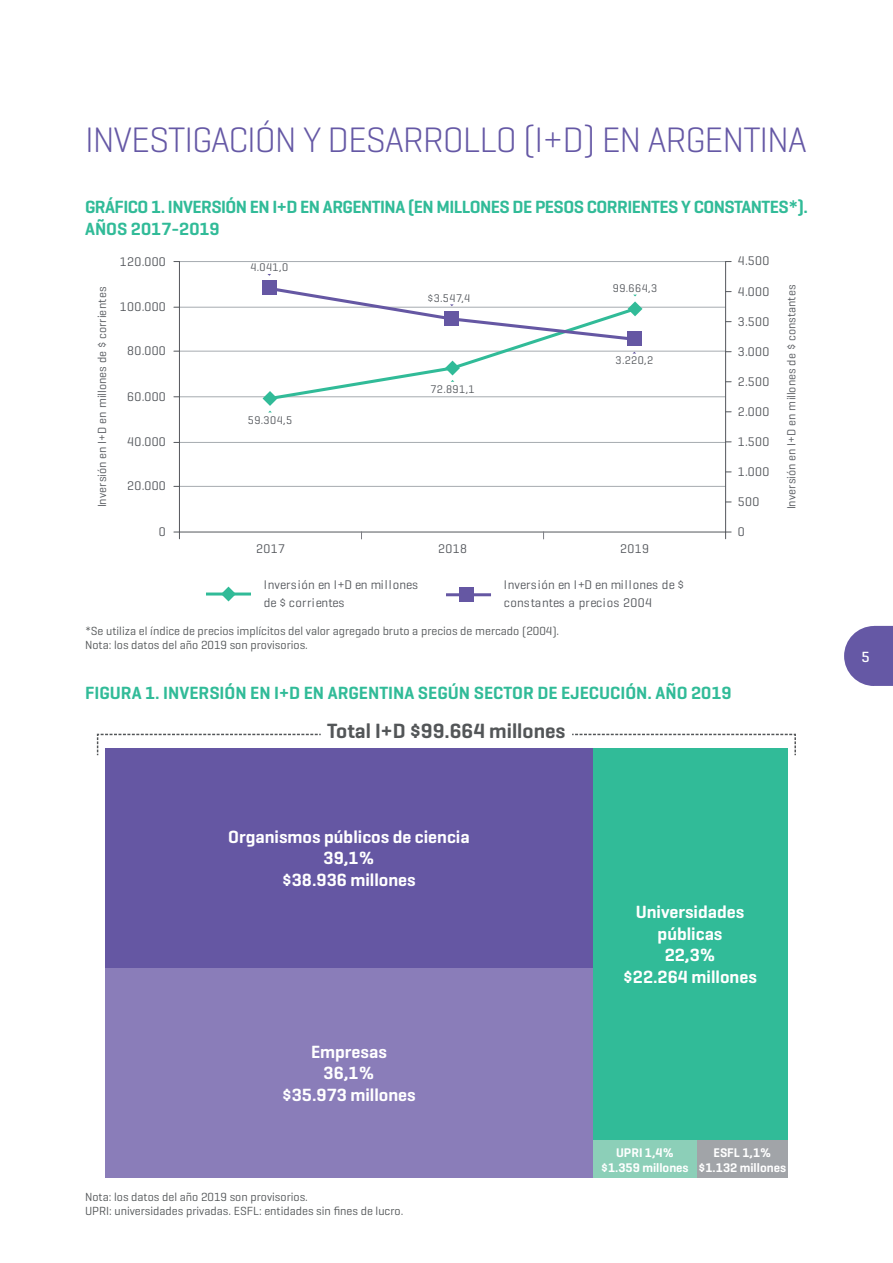
<style>
.page{position:relative;width:893px;height:1263px;background:#fff}
.page>*{position:absolute;margin:0;border:0;box-sizing:border-box;transform-origin:0 0}
.t1{font:300 36px "Geogrotesque";letter-spacing:-.03em;color:#6558a5}
.t2{font:600 21px "Geogrotesque";color:#535658}
.t3{font:600 18px "Geogrotesque";color:#31bb98}
.t4{font:600 18px/21.6px "Geogrotesque";color:#fff;text-align:center}
.t5{font:500 15px "Geogrotesque";color:#fff}
.t6{font:12.75px/18.9px "Geogrotesque";letter-spacing:.03em;color:#54575c}
.t7{font:600 12.75px/15.3px "Geogrotesque";color:#fff;text-align:center}
.t8{font:12px/14.4px "Geogrotesque";color:#535658}
.t9{font:12px "Geogrotesque";color:#54575c}
.t10{font:11.25px "Geogrotesque";letter-spacing:.035em;color:#54575c}
</style>
<div class="page">
<svg style="left:844px;top:626px;width:49px;height:60px;background:#796eb1"></svg>
<hr style="left:207px;top:592px;width:42px;height:3px;background:#31bb98">
<svg style="left:221px;top:587px;width:15px;height:14px"></svg>
<hr style="left:447px;top:593px;width:42px;height:3px;background:#6557a3">
<div style="left:459px;top:587px;width:15px;height:14px;background:#6557a3"></div>
<hr style="left:179px;top:486px;width:547px;height:1px;background:#a6abb0">
<hr style="left:179px;top:442px;width:547px;height:1px;background:#a6abb0">
<hr style="left:179px;top:396px;width:547px;height:1px;background:#a6abb0">
<hr style="left:179px;top:351px;width:547px;height:1px;background:#a6abb0">
<hr style="left:179px;top:307px;width:547px;height:1px;background:#a6abb0">
<hr style="left:179px;top:261px;width:547px;height:1px;background:#a6abb0">
<hr style="left:179px;top:262px;width:1px;height:270px;background:#54575c">
<hr style="left:179px;top:532px;width:547px;height:1px;background:#54575c">
<hr style="left:725px;top:262px;width:1px;height:270px;background:#54575c">
<svg style="left:725px;top:532px;width:6px;height:7px"></svg>
<div style="left:262px;top:280px;width:15px;height:15px;background:#6557a3"></div>
<svg style="left:263px;top:288px;width:379px;height:124px"></svg>
<div style="left:593px;top:748px;width:194px;height:392px;background:#31bb98"></div>
<div style="left:593px;top:1140px;width:104px;height:38px;background:#8ccfb8"></div>
<div style="left:697px;top:1140px;width:90px;height:38px;background:#a1a4a8"></div>
<div style="left:105px;top:748px;width:488px;height:220px;background:#6557a3"></div>
<div style="left:105px;top:968px;width:488px;height:210px;background:#8a7db9"></div>
<svg style="left:96px;top:733px;width:225px;height:22px"></svg>
<svg style="left:572px;top:733px;width:224px;height:22px"></svg>
<h1 class="t1" style="left:85px;top:118px;width:723px">INVESTI GACI ÓN Y D ESARRO LLO (I+D) EN ARGENTINA</h1>
<h3 class="t3" style="left:85px;top:196px;width:20px">GRÁFIC</h3>
<h3 class="t3" style="left:138px;top:196px;width:45px">O 1. INVERSI</h3>
<h3 class="t3" style="left:226px;top:196px;width:118px">ÓN EN I+D EN ARGEN</h3>
<h3 class="t3" style="left:372px;top:196px;width:74px">TINA (EN MILL</h3>
<h3 class="t3" style="left:470px;top:196px;width:21px">ONES</h3>
<h3 class="t3" style="left:513px;top:196px;width:104px">DE PESOSCORRIEN</h3>
<h3 class="t3" style="left:651px;top:196px;width:158px">TES Y CONSTANTES*).</h3>
<h3 class="t3" style="left:85px;top:218px;width:136px">AÑOS 2017-2019</h3>
<p class="t6" style="left:120px;top:251px;width:47px">120.000</p>
<p class="t10" style="left:250px;top:260px;width:39px">4.041,0</p>
<p class="t6" style="left:738px;top:251px;width:33px">4.500</p>
<p class="t10" style="left:613px;top:281px;width:46px">99.664,3</p>
<p class="t9" style="left:95px;top:507px;width:222px;rotate:-90deg">Inversión en I+D en millones de $ corrientes</p>
<p class="t9" style="left:784px;top:509px;width:226px;rotate:-90deg">Inversión en I+D en millones de $ constantes</p>
<p class="t6" style="left:738px;top:281px;width:33px">4.000</p>
<p class="t10" style="left:427px;top:291px;width:44px">$3.547,4</p>
<p class="t6" style="left:120px;top:297px;width:47px">100.000</p>
<p class="t6" style="left:738px;top:311px;width:33px">3.500</p>
<p class="t6" style="left:127px;top:341px;width:40px">80.000</p>
<p class="t6" style="left:738px;top:341px;width:33px">3.000</p>
<p class="t10" style="left:616px;top:353px;width:39px">3.220,2</p>
<p class="t6" style="left:738px;top:371px;width:33px">2.500</p>
<p class="t10" style="left:430px;top:382px;width:46px">72.891,1</p>
<p class="t6" style="left:127px;top:387px;width:40px">60.000</p>
<p class="t6" style="left:738px;top:402px;width:33px">2.000</p>
<p class="t10" style="left:248px;top:413px;width:46px">59.304,5</p>
<p class="t6" style="left:738px;top:432px;width:33px">1.500</p>
<p class="t6" style="left:127px;top:432px;width:40px">40.000</p>
<p class="t6" style="left:738px;top:462px;width:33px">1.000</p>
<p class="t6" style="left:127px;top:476px;width:40px">20.000</p>
<p class="t6" style="left:738px;top:492px;width:23px">500</p>
<p class="t6" style="left:159px;top:522px;width:8px">0</p>
<p class="t6" style="left:256px;top:539px;width:30px">2017</p>
<p class="t6" style="left:438px;top:539px;width:30px">2018</p>
<p class="t6" style="left:620px;top:539px;width:30px">2019</p>
<p class="t6" style="left:264px;top:574px;width:156px">Inversión en I+D en millones de $ corrientes</p>
<p class="t6" style="left:504px;top:574px;width:182px">Inversión en I+D en millones de $ constantes a precios 2004</p>
<p class="t8" style="left:85px;top:623px;width:476px">*Se utiliza el índice de precios implícitos del valor agregado bruto a precios de mercado (2004).<br>Nota: los datos del año 2019 son provisorios.</p>
<p class="t6" style="left:738px;top:522px;width:8px">0</p>
<h3 class="t3" style="left:85px;top:682px;width:94px">FIGURA 1. INVERSI</h3>
<h3 class="t3" style="left:225px;top:682px;width:124px">ÓN EN I+D EN ARGEN</h3>
<h3 class="t3" style="left:379px;top:682px;width:192px">TINA SEGÚNSECTORDE EJEC</h3>
<h3 class="t3" style="left:599px;top:682px;width:134px">UCIÓN. AÑO 2019</h3>
<h2 class="t2" style="left:327px;top:718px;width:240px">TOTAL I+D $99.664 MILLONES</h2>
<h3 class="t4" style="left:228px;top:825px;width:243px">ORGANISMOS PÚBLICOS DE CIENCIA<br>39,1%<br>$38.936 MILLONES</h3>
<h3 class="t4" style="left:282px;top:1040px;width:135px">EMPRESAS<br>36,1%<br>$35.973 MILLONES</h3>
<p class="t8" style="left:85px;top:1189px;width:320px">Nota: los datos del año 2019 son provisorios.<br>UPRI: universidades privadas. ESFL: entidades sin fines de lucro.</p>
<h3 class="t4" style="left:623px;top:901px;width:135px">UNIVERSIDADES<br>PÚBLICAS<br>22,3%<br>$22.264 MILLONES</h3>
<p class="t7" style="left:601px;top:1145px;width:89px">UPRI 1,4% $1.359 MILLONES</p>
<p class="t7" style="left:699px;top:1145px;width:89px">ESFL 1,1% $1.132 MILLONES</p>
<p class="t5" style="left:861px;top:647px;width:10px">5</p>
</div>
